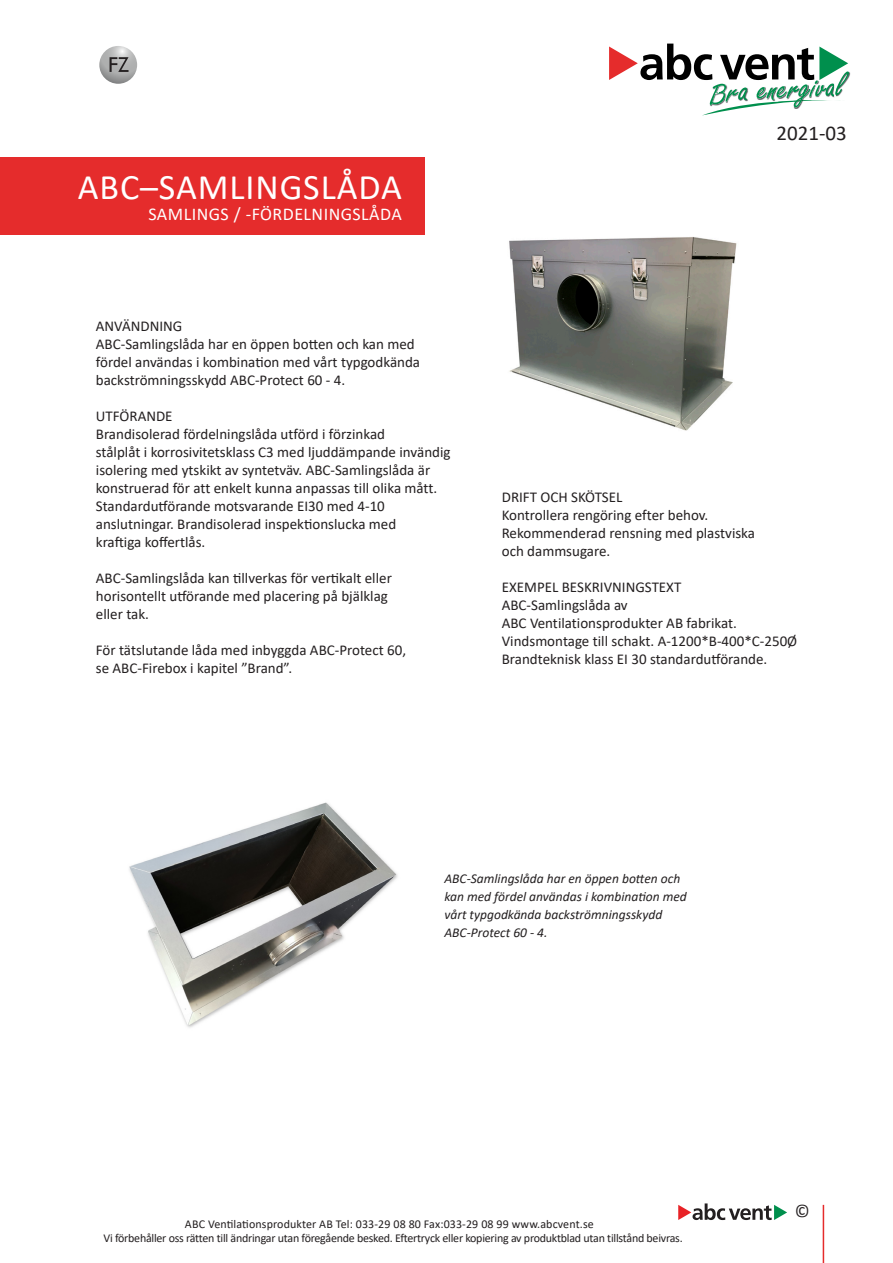
<style>
.page{position:relative;width:893px;height:1263px;background:#fff}
.page>*{position:absolute;margin:0;border:0;box-sizing:border-box;transform-origin:0 0}
.Rubrik{font:36px "Calibri";letter-spacing:.025em;color:#fff}
.översikt_rubrik{font:21px "Calibri";color:#231f20}
.Rubrik-2{font:18px "Calibri";letter-spacing:.025em;color:#fff}
.t1{font:18px "Calibri";color:#231f20}
.brödtext{font:15px/18px "Calibri";color:#231f20}
.brödtext-2{font:italic 13.5px/18px "Calibri";color:#231f20}
.t2{font:12px "Calibri";letter-spacing:-.02em;color:#231f20}
.t3{font:12px "Calibri";letter-spacing:.01em;color:#231f20}
</style>
<div class="page">
<hr style="left:823px;top:1205px;width:1px;height:58px;background:#e52c2c">
<svg style="left:678px;top:1203px;width:109px;height:17px"></svg>
<div style="left:0;top:157px;width:425px;height:78px;background:#e52c2c"></div>
<img style="left:509px;top:237px;width:228px;height:194px">
<svg style="left:99px;top:46px;width:38px;height:38px"></svg>
<svg style="left:110px;top:57px;width:19px;height:15px"></svg>
<img style="left:129px;top:802px;width:269px;height:226px">
<svg style="left:609px;top:44px;width:240px;height:71px"></svg>
<p class="Rubrik" style="left:78px;top:162px;width:326px">ABC–SAMLINGSLÅDA</p>
<p class="Rubrik-2" style="left:148px;top:201px;width:255px">SAMLINGS / -FÖRDELNINGSLÅDA</p>
<p class="brödtext" style="left:96px;top:317px;width:88px">ANVÄNDNING</p>
<p class="brödtext" style="left:96px;top:335px;width:326px">ABC-Samlingslåda har en öppen botten och kan med fördel användas i kombination med vårt typgodkända backströmningsskydd ABC-Protect 60 - 4.</p>
<p class="brödtext" style="left:96px;top:407px;width:291px">UTFÖRANDE<br>Brandisolerad fördelningslåda utförd i förzinkad</p>
<p class="brödtext" style="left:96px;top:443px;width:356px">stålplåt i korrosivitetsklass C3 med ljuddämpande invändig isolering med ytskikt av syntetväv. ABC-Samlingslåda är konstruerad för att enkelt kunna anpassas till olika mått.<br>Standardutförande motsvarande EI30 med 4-10</p>
<p class="brödtext" style="left:96px;top:515px;width:302px">anslutningar. Brandisolerad inspektionslucka med</p>
<p class="brödtext" style="left:96px;top:533px;width:111px">kraftiga koffertlås.</p>
<p class="brödtext" style="left:96px;top:569px;width:297px">ABC-Samlingslåda kan tillverkas för vertikalt eller</p>
<p class="brödtext" style="left:96px;top:587px;width:294px">horisontellt utförande med placering på bjälklag</p>
<p class="brödtext" style="left:96px;top:605px;width:55px">eller tak.</p>
<p class="brödtext" style="left:96px;top:641px;width:312px">För tätslutande låda med inbyggda ABC-Protect 60,</p>
<p class="brödtext" style="left:96px;top:659px;width:198px">se ABC-Firebox i kapitel ”Brand”.</p>
<p class="översikt_rubrik" style="left:776px;top:118px;width:72px">2021-03</p>
<p class="brödtext" style="left:502px;top:487px;width:255px">DRIFT OCH SKÖTSEL<br>Kontrollera rengöring efter behov.<br>Rekommenderad rensning med plastviska och dammsugare.</p>
<p class="brödtext" style="left:502px;top:577px;width:181px">EXEMPEL BESKRIVNINGSTEXT</p>
<p class="brödtext" style="left:502px;top:595px;width:127px">ABC-Samlingslåda av</p>
<p class="brödtext" style="left:502px;top:613px;width:237px">ABC Ventilationsprodukter AB fabrikat.</p>
<p class="brödtext" style="left:502px;top:631px;width:297px">Vindsmontage till schakt. A-1200*B-400*C-250Ø<br>Brandteknisk klass EI 30 standardutförande.</p>
<p class="brödtext-2" style="left:444px;top:869px;width:244px">ABC-Samlingslåda har en öppen botten och kan med fördel användas i kombination med vårt typgodkända backströmningsskydd</p>
<p class="brödtext-2" style="left:444px;top:923px;width:105px">ABC-Protect 60 - 4.</p>
<p class="t3" style="left:185px;top:1215px;width:410px">ABC Ventilationsprodukter AB Tel: 033-29 08 80 Fax:033-29 08 99 www.abcvent.se</p>
<p class="t2" style="left:103px;top:1229px;width:581px">Vi förbehåller oss rätten till ändringar utan föregående besked. Eftertryck eller kopiering av produktblad utan tillstånd beivras.</p>
<p class="t1" style="left:795px;top:1198px;width:17px">©</p>
</div>
